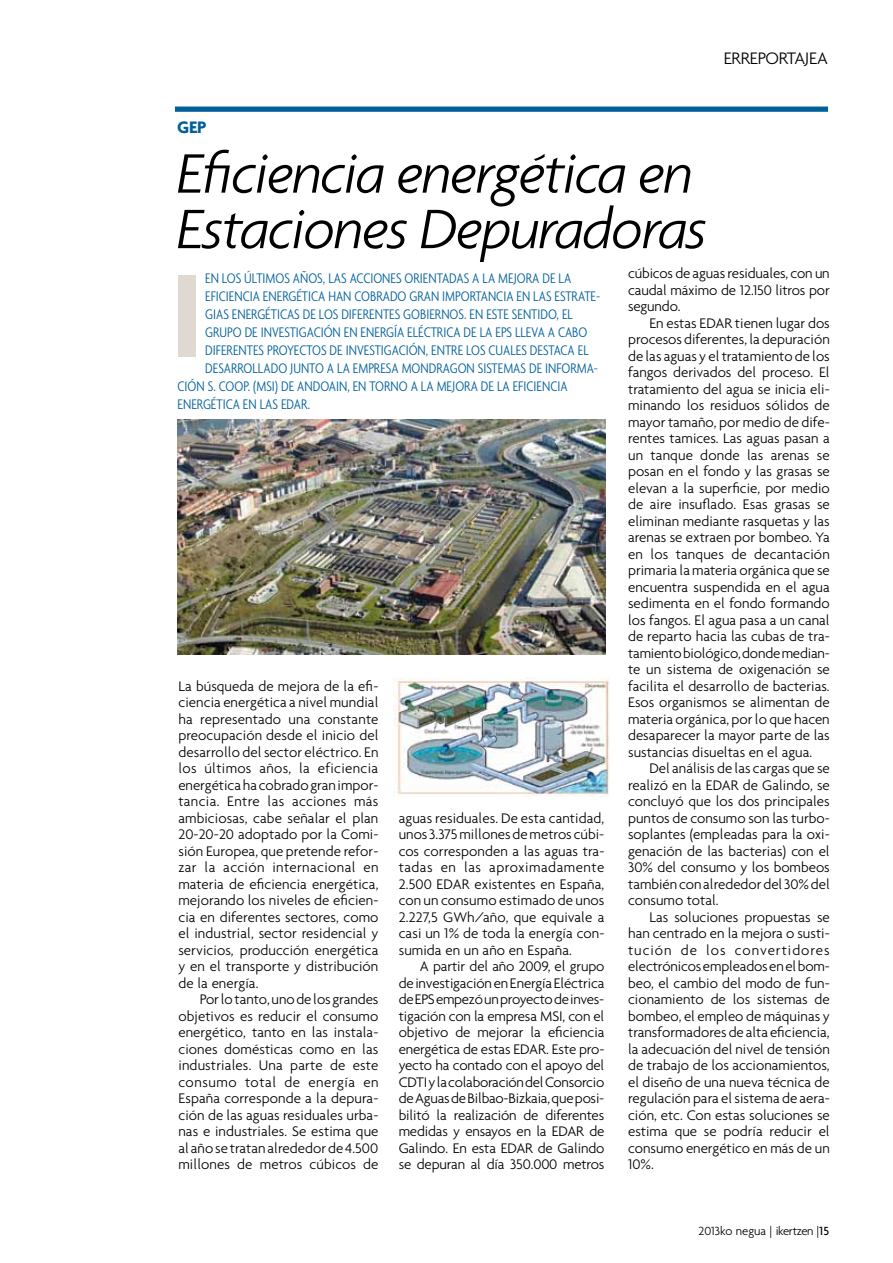
<style>
.page{position:relative;width:893px;height:1263px;background:#fff}
.page>*{position:absolute;margin:0;border:0;box-sizing:border-box;transform-origin:0 0}
.t1{font:italic 300 60px/55.5px "Agenda";letter-spacing:-.03em;color:#000}
.t2{font:300 18px "Agenda";letter-spacing:-.02em;color:#000}
.t3{font:700 18px "Agenda";color:#00609b}
.t4{font:300 15px/16.5px "Agenda";color:#000;text-align:justify}
.t5{font:300 condensed 15px "Agenda";color:#00609b}
.t6{font:300 12.75px "Agenda";letter-spacing:-.01em;color:#000}
.s1{font-weight:500}
</style>
<div class="page">
<div style="left:175px;top:107px;width:653px;height:5px;background:#00609b"></div>
<div style="left:179px;top:275px;width:17px;height:81px;background:#dfd9d1"></div>
<img style="left:177px;top:420px;width:429px;height:235px">
<img style="left:393px;top:677px;width:217px;height:119px">
<p class="t2" style="left:724px;top:47px;width:106px">ERREPORTAJEA</p>
<p class="t3" style="left:177px;top:116px;width:31px">GEP</p>
<h1 class="t1" style="left:177px;top:145px;width:532px">Eficiencia energética en<br>Estaciones Depuradoras</h1>
<p class="t5" style="left:205px;top:270px;width:368px">EN LOS ÚLTIMOS AÑOS, LAS ACCIONES ORIENTADAS A LA MEJORA DE LA</p>
<p class="t5" style="left:205px;top:288px;width:397px">EFICIENCIA ENERGÉTICA HAN COBRADO GRAN IMPORTANCIA EN LAS ESTRATE-</p>
<p class="t5" style="left:205px;top:306px;width:368px">GIAS ENERGÉTICAS DE LOS DIFERENTES GOBIERNOS. EN ESTE SENTIDO, EL</p>
<p class="t5" style="left:205px;top:324px;width:384px">GRUPO DE INVESTIGACIÓN EN ENERGÍA ELÉCTRICA DE LA EPS LLEVA A CABO</p>
<p class="t5" style="left:205px;top:342px;width:384px">DIFERENTES PROYECTOS DE INVESTIGACIÓN, ENTRE LOS CUALES DESTACA EL</p>
<p class="t5" style="left:205px;top:360px;width:394px">DESARROLLADO JUNTO A LA EMPRESA MONDRAGON SISTEMAS DE INFORMA-</p>
<p class="t5" style="left:178px;top:378px;width:392px">CIÓN S. COOP. (MSI) DE ANDOAIN, EN TORNO A LA MEJORA DE LA EFICIENCIA</p>
<p class="t5" style="left:178px;top:396px;width:111px">ENERGÉTICA EN LAS EDAR</p>
<p class="t5" style="left:308px;top:396px;width:4px">.</p>
<p class="t4" style="left:628px;top:265px;width:203px">cúbicos de aguas residuales, con un caudal máximo de 12.150 litros por segundo.</p>
<p class="t4" style="left:628px;top:314px;width:203px;text-indent:21px">En estas EDAR tienen lugar dos procesos diferentes, la depuración de las aguas y el tratamiento de los fangos derivados del proceso. El tratamiento del agua se inicia eli&shy;minando los residuos sólidos de mayor tamaño, por medio de dife&shy;rentes tamices. Las aguas pasan a un tanque donde las arenas se posan en el fondo y las grasas se elevan a la superficie, por medio de aire insuflado. Esas grasas se eliminan mediante rasquetas y las arenas se extraen por bombeo. Ya en los tanques de decantación primaria la materia orgánica que se encuentra suspendida en el agua sedimenta en el fondo formando los fangos. El agua pasa a un canal de reparto hacia las cubas de tra&shy;tamiento biológico, donde median&shy;te un sistema de oxigenación se facilita el desarrollo de bacterias.<br>Esos organismos se alimentan de materia orgánica, por lo que hacen desaparecer la mayor parte de las sustancias disueltas en el agua.</p>
<p class="t4" style="left:628px;top:760px;width:203px;text-indent:21px">Del análisis de las cargas que se realizó en la EDAR de Galindo, se concluyó que los dos principales puntos de consumo son las turbo&shy;soplantes (empleadas para la oxi&shy;genación de las bacterias) con el 30% del consumo y los bombeos también con alrededor del 30% del consumo total.</p>
<p class="t4" style="left:628px;top:908px;width:203px;text-indent:21px">Las soluciones propuestas se han centrado en la mejora o susti&shy;tución de los convertidores electrónicos empleados en el bom&shy;beo, el cambio del modo de fun&shy;cionamiento de los sistemas de bombeo, el empleo de máquinas y transformadores de alta eficiencia, la adecuación del nivel de tensión de trabajo de los accionamientos, el diseño de una nueva técnica de regulación para el sistema de aera&shy;ción, etc. Con estas soluciones se estima que se podría reducir el consumo energético en más de un 10%.</p>
<p class="t4" style="left:178px;top:677px;width:202px">La búsqueda de mejora de la efi&shy;ciencia energética a nivel mundial ha representado una constante preocupación desde el inicio del desarrollo del sector eléctrico. En los últimos años, la eficiencia energética ha cobrado gran impor&shy;tancia. Entre las acciones más ambiciosas, cabe señalar el plan 20-20-20 adoptado por la Comi&shy;sión Europea, que pretende refor&shy;zar la acción internacional en materia de eficiencia energética, mejorando los niveles de eficien&shy;cia en diferentes sectores, como el industrial, sector residencial y servicios, producción energética y en el transporte y distribución de la energía.</p>
<p class="t4" style="left:178px;top:991px;width:202px;text-indent:21px">Por lo tanto, uno de los grandes objetivos es reducir el consumo energético, tanto en las instala&shy;ciones domésticas como en las industriales. Una parte de este consumo total de energía en España corresponde a la depura&shy;ción de las aguas residuales urba&shy;nas e industriales. Se estima que al año se tratan alrededor de 4.500 millones de metros cúbicos de</p>
<p class="t4" style="left:399px;top:809px;width:207px">aguas residuales. De esta cantidad, unos 3.375 millones de metros cúbi&shy;cos corresponden a las aguas tra&shy;tadas en las aproximadamente 2.500 EDAR existentes en España, con un consumo estimado de unos 2.227,5 GWh/año, que equivale a casi un 1% de toda la energía con&shy;sumida en un año en España.</p>
<p class="t4" style="left:399px;top:958px;width:207px;text-indent:21px">A partir del año 2009, el grupo de investigación en Energía Eléctrica de EPS empezó un proyecto de inves&shy;tigación con la empresa MSI, con el objetivo de mejorar la eficiencia energética de estas EDAR. Este pro&shy;yecto ha contado con el apoyo del CDTI y la colaboración del Consorcio de Aguas de Bilbao-Bizkaia, que posi&shy;bilitó la realización de diferentes medidas y ensayos en la EDAR de Galindo. En esta EDAR de Galindo se depuran al día 350.000 metros</p>
<p class="t6" style="left:698px;top:1223px;width:132px">2013ko negua | ikertzen |<span class="s1">15</span></p>
</div>
